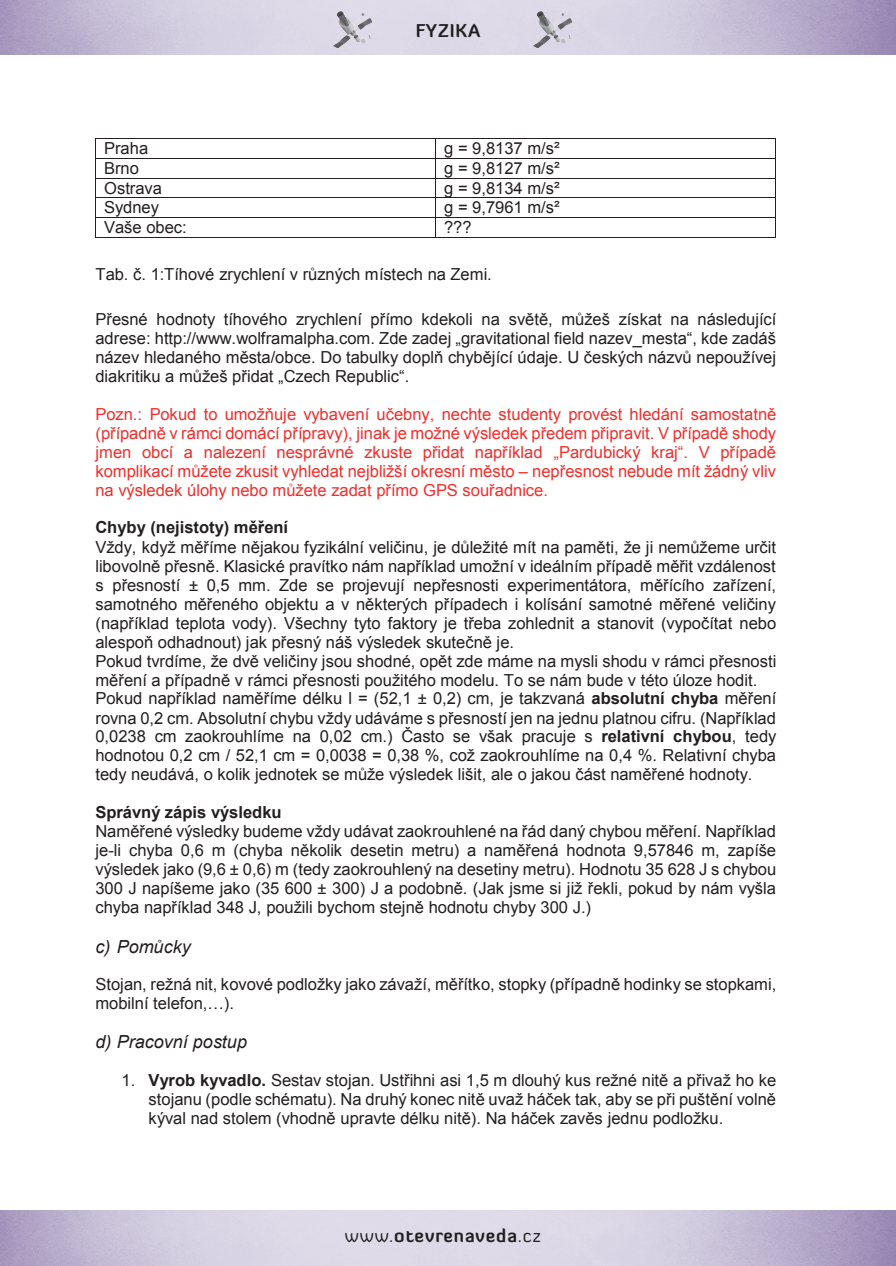
<style>
.page{position:relative;width:896px;height:1266px;background:#fff}
.page>*{position:absolute;margin:0;border:0;box-sizing:border-box;transform-origin:0 0}
.t1{font:700 18px "Diavlo";letter-spacing:.05em;color:#231f20}
.t2{font:italic 18px "Arial";letter-spacing:.005em;color:#231f20}
.t3{font:16.5px/18.9px "Arial";color:#231f20;text-align:justify}
.t4{font:16.5px/19px "Arial";color:#ee2f2c;text-align:justify}
.t5{font:700 16.5px "Arial";color:#231f20}
.s1{font-weight:700}
.s2{font-weight:400}
</style>
<div class="page">
<img style="left:327px;top:1px;width:52px;height:49px">
<img style="left:528px;top:1px;width:52px;height:49px">
<hr style="left:96px;top:138px;width:339px;height:1px;background:#231f20">
<hr style="left:436px;top:138px;width:339px;height:1px;background:#231f20">
<hr style="left:96px;top:158px;width:339px;height:1px;background:#231f20">
<hr style="left:436px;top:158px;width:339px;height:1px;background:#231f20">
<hr style="left:96px;top:178px;width:339px;height:1px;background:#231f20">
<hr style="left:436px;top:178px;width:339px;height:1px;background:#231f20">
<hr style="left:96px;top:197px;width:339px;height:1px;background:#231f20">
<hr style="left:436px;top:197px;width:339px;height:1px;background:#231f20">
<hr style="left:96px;top:217px;width:339px;height:1px;background:#231f20">
<hr style="left:436px;top:217px;width:339px;height:1px;background:#231f20">
<svg style="left:95px;top:138px;width:1px;height:100px"></svg>
<hr style="left:96px;top:237px;width:339px;height:1px;background:#231f20">
<svg style="left:435px;top:138px;width:1px;height:100px"></svg>
<hr style="left:436px;top:237px;width:339px;height:1px;background:#231f20">
<svg style="left:775px;top:138px;width:1px;height:100px"></svg>
<p class="t1" style="left:415px;top:19px;width:66px">FYZIKA</p>
<p class="t3" style="left:104px;top:139px;width:46px">Praha</p>
<p class="t3" style="left:444px;top:139px;width:117px">g = 9,8137 m/s²</p>
<p class="t3" style="left:104px;top:159px;width:36px">Brno</p>
<p class="t3" style="left:444px;top:159px;width:117px">g = 9,8127 m/s²</p>
<p class="t3" style="left:104px;top:179px;width:59px">Ostrava</p>
<p class="t3" style="left:444px;top:179px;width:117px">g = 9,8134 m/s²</p>
<p class="t3" style="left:104px;top:198px;width:57px">Sydney</p>
<p class="t3" style="left:444px;top:198px;width:117px">g = 9,7961 m/s²</p>
<p class="t3" style="left:104px;top:218px;width:84px">Vaše obec:</p>
<p class="t3" style="left:444px;top:218px;width:29px">???</p>
<p class="t3" style="left:95px;top:264px;width:398px">Tab. č. 1:Tíhové zrychlení v různých místech na Zemi.</p>
<p class="t3" style="left:95px;top:309px;width:682px">Přesné hodnoty tíhového zrychlení přímo kdekoli na světě, můžeš získat na následující adrese: http://www.wolframalpha.com. Zde zadej „gravitational field nazev_mesta“, kde zadáš název hledaného města/obce. Do tabulky doplň chybějící údaje. U českých názvů nepoužívej diakritiku a můžeš přidat „Czech Republic“.</p>
<p class="t4" style="left:95px;top:404px;width:682px">Pozn.: Pokud to umožňuje vybavení učebny, nechte studenty provést hledání samostatně (případně v rámci domácí přípravy), jinak je možné výsledek předem připravit. V případě shody jmen obcí a nalezení nesprávné zkuste přidat například „Pardubický kraj“. V případě komplikací můžete zkusit vyhledat nejbližší okresní město – nepřesnost nebude mít žádný vliv na výsledek úlohy nebo můžete zadat přímo GPS souřadnice.</p>
<p class="t5" style="left:95px;top:516px;width:194px">Chyby (nejistoty) měření</p>
<p class="t3" style="left:95px;top:537px;width:682px;text-align:left">Vždy, když měříme nějakou fyzikální veličinu, je důležité mít na paměti, že ji nemůžeme určit libovolně přesně. Klasické pravítko nám například umožní v ideálním případě měřit vzdálenost s přesností ± 0,5 mm. Zde se projevují nepřesnosti experimentátora, měřícího zařízení, samotného měřeného objektu a v některých případech i kolísání samotné měřené veličiny (například teplota vody). Všechny tyto faktory je třeba zohlednit a stanovit (vypočítat nebo alespoň odhadnout) jak přesný náš výsledek skutečně je.<br>Pokud tvrdíme, že dvě veličiny jsou shodné, opět zde máme na mysli shodu v rámci přesnosti měření a případně v rámci přesnosti použitého modelu. To se nám bude v této úloze hodit.<br>Pokud například naměříme délku l = (52,1 ± 0,2) cm, je takzvaná <span class="s1">absolutní chyba</span> měření rovna 0,2 cm. Absolutní chybu vždy udáváme s přesností jen na jednu platnou cifru. (Například 0,0238 cm zaokrouhlíme na 0,02 cm.) Často se však pracuje s <span class="s1">relativní chybou</span>, tedy hodnotou 0,2 cm / 52,1 cm = 0,0038 = 0,38 %, což zaokrouhlíme na 0,4 %. Relativní chyba tedy neudává, o kolik jednotek se může výsledek lišit, ale o jakou část naměřené hodnoty.</p>
<p class="t5" style="left:95px;top:801px;width:188px">Správný zápis výsledku</p>
<p class="t3" style="left:95px;top:822px;width:682px">Naměřené výsledky budeme vždy udávat zaokrouhlené na řád daný chybou měření. Například je-li chyba 0,6 m (chyba několik desetin metru) a naměřená hodnota 9,57846 m, zapíše výsledek jako (9,6 ± 0,6) m (tedy zaokrouhlený na desetiny metru). Hodnotu 35 628 J s chybou 300 J napíšeme jako (35 600 ± 300) J a podobně. (Jak jsme si již řekli, pokud by nám vyšla chyba například 348 J, použili bychom stejně hodnotu chyby 300 J.)</p>
<p class="t2" style="left:95px;top:934px;width:97px">c) Pomůcky</p>
<p class="t3" style="left:95px;top:974px;width:682px">Stojan, režná nit, kovové podložky jako závaží, měřítko, stopky (případně hodinky se stopkami, mobilní telefon,…).</p>
<p class="t2" style="left:95px;top:1030px;width:153px">d) Pracovní postup</p>
<p class="t3" style="left:148px;top:1070px;width:629px;text-indent:-27px">1. <span class="s1">Vyrob kyvadlo.</span> Sestav stojan. Ustřihni asi 1,5 m dlouhý kus režné nitě a přivaž ho ke stojanu (podle schématu). Na druhý konec nitě uvaž háček tak, aby se při puštění volně kýval nad stolem (vhodně upravte délku nitě). Na háček zavěs jednu podložku.</p>
<p class="t1" style="left:345px;top:1223px;width:197px"><span class="s2">www.</span>otevrenaveda<span class="s2">.cz</span></p>
</div>
